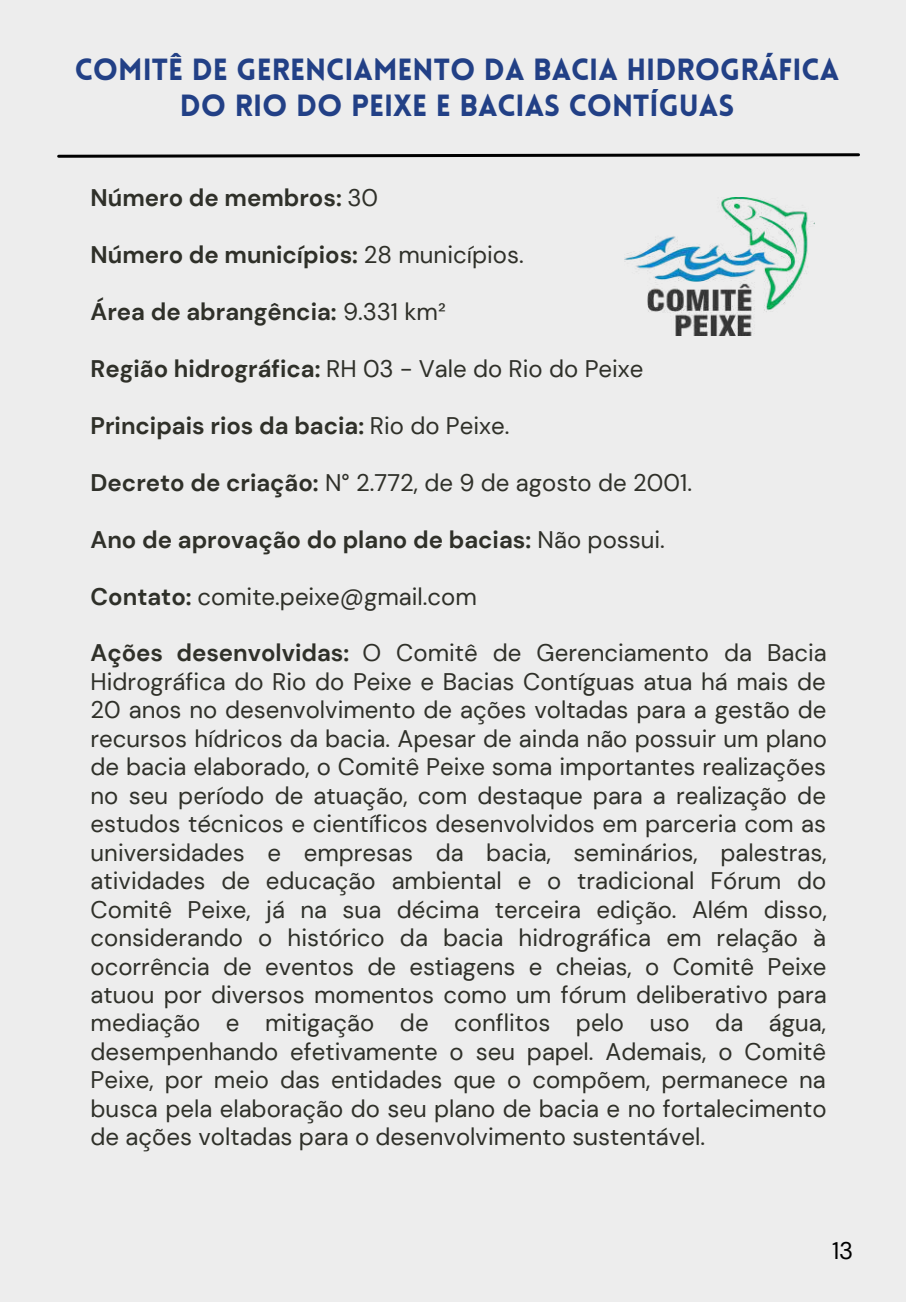
<style>
.page{position:relative;width:906px;height:1304px;background:#fff}
.page>*{position:absolute;margin:0;border:0;box-sizing:border-box;transform-origin:0 0}
.t1{font:900 30px/36px "Lovelo";color:#224086;text-align:center}
.t2{font:24px/28.4px "DM Sans";color:#2f3029;text-align:justify}
.t3{font:700 24px "DM Sans";color:#2f3029}
.t4{font:24px "DM Sans";color:#000}
.s1{font-weight:400}
.s2{font-weight:700}
</style>
<div class="page">
<div style="left:0;top:0;width:906px;height:1301px;background:#ededed"></div>
<svg style="left:57px;top:153px;width:803px;height:5px"></svg>
<img style="left:624px;top:198px;width:191px;height:137px">
<p class="t1" style="left:75px;top:55px;width:766px">COMITÊ DE GERENCIAMENTO DA BACIA HIDROGRÁFICA<br>DO RIO DO PEIXE E BACIAS CONTÍGUAS</p>
<p class="t3" style="left:91px;top:182px;width:289px">Número de membros: <span class="s1">30</span></p>
<p class="t3" style="left:91px;top:239px;width:434px">Número de municípios: <span class="s1">28 municípios.</span></p>
<p class="t3" style="left:91px;top:296px;width:357px">Área de abrangência: <span class="s1">9.331 km²</span></p>
<p class="t2" style="left:91px;top:354px;width:554px"><span class="s2">Região hidrográfica:</span> RH 03 - Vale do Rio do Peixe</p>
<p class="t3" style="left:91px;top:410px;width:420px">Principais rios da bacia: <span class="s1">Rio do Peixe.</span></p>
<p class="t2" style="left:91px;top:468px;width:603px"><span class="s2">Decreto de criação:</span> N° 2.772, de 9 de agosto de 2001.</p>
<p class="t3" style="left:91px;top:524px;width:576px">Ano de aprovação do plano de bacias: <span class="s1">Não possui.</span></p>
<p class="t2" style="left:91px;top:582px;width:388px"><span class="s2">Contato:</span> comite.peixe@gmail.com</p>
<p class="t2" style="left:91px;top:639px;width:738px"><span class="s2">Ações desenvolvidas:</span> O Comitê de Gerenciamento da Bacia Hidrográfica do Rio do Peixe e Bacias Contíguas atua há mais de 20 anos no desenvolvimento de ações voltadas para a gestão de recursos hídricos da bacia. Apesar de ainda não possuir um plano de bacia elaborado, o Comitê Peixe soma importantes realizações no seu período de atuação, com destaque para a realização de estudos técnicos e científicos desenvolvidos em parceria com as universidades e empresas da bacia, seminários, palestras, atividades de educação ambiental e o tradicional Fórum do Comitê Peixe, já na sua décima terceira edição. Além disso, considerando o histórico da bacia hidrográfica em relação à ocorrência de eventos de estiagens e cheias, o Comitê Peixe atuou por diversos momentos como um fórum deliberativo para mediação e mitigação de conflitos pelo uso da água, desempenhando efetivamente o seu papel. Ademais, o Comitê Peixe, por meio das entidades que o compõem, permanece na busca pela elaboração do seu plano de bacia e no fortalecimento de ações voltadas para o desenvolvimento sustentável.</p>
<p class="t4" style="left:832px;top:1235px;width:23px">13</p>
</div>
